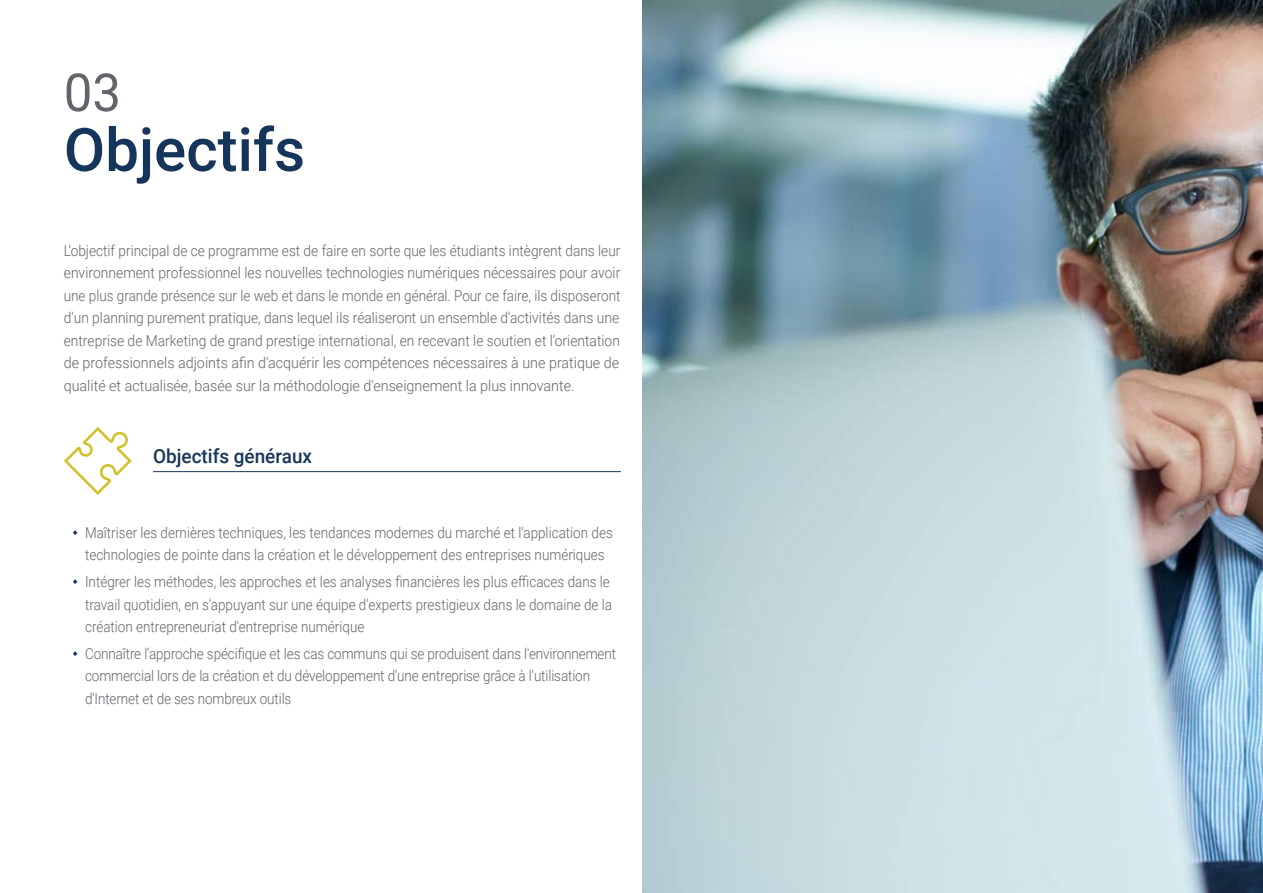
<style>
.page{position:relative;width:1263px;height:893px;background:#fff}
.page>*{position:absolute;margin:0;border:0;box-sizing:border-box;transform-origin:0 0}
.t1{font:500 60px "Roboto";color:#16355a}
.t2{font:52.5px "Roboto";color:#61646a}
.t3{font:500 19.5px "Roboto";color:#153559}
.t4{font:300 15px/22.5px "Roboto";color:#61646a;text-align:justify;scale:.91 1}
.t5{font:300 15px/22.5px "Roboto";color:#61646a;scale:.9 1}
</style>
<div class="page">
<hr style="left:153px;top:471px;width:468px;height:1px;background:#153559">
<svg style="left:64px;top:427px;width:68px;height:68px"></svg>
<img style="left:642px;top:0;width:621px;height:893px">
<h2 class="t2" style="left:64px;top:56px;width:59px">03</h2>
<h1 class="t1" style="left:64px;top:108px;width:243px">Objectifs</h1>
<p class="t4" style="left:64px;top:239px;width:613px">L'objectif principal de ce programme est de faire en sorte que les étudiants intègrent dans leur environnement professionnel les nouvelles technologies numériques nécessaires pour avoir une plus grande présence sur le web et dans le monde en général. Pour ce faire, ils disposeront d'un planning purement pratique, dans lequel ils réaliseront un ensemble d'activités dans une entreprise de Marketing de grand prestige international, en recevant le soutien et l'orientation de professionnels adjoints afin d'acquérir les compétences nécessaires à une pratique de qualité et actualisée, basée sur la méthodologie d'enseignement la plus innovante.</p>
<h3 class="t3" style="left:153px;top:443px;width:160px">Objectifs généraux</h3>
<p class="t5" style="left:85px;top:521px;width:588px">Maîtriser les dernières techniques, les tendances modernes du marché et l'application des technologies de pointe dans la création et le développement des entreprises numériques</p>
<p class="t5" style="left:85px;top:570px;width:587px">Intégrer les méthodes, les approches et les analyses financières les plus efficaces dans le travail quotidien, en s'appuyant sur une équipe d'experts prestigieux dans le domaine de la création entrepreneuriat d'entreprise numérique</p>
<p class="t5" style="left:85px;top:642px;width:591px">Connaître l'approche spécifique et les cas communs qui se produisent dans l'environnement commercial lors de la création et du développement d'une entreprise grâce à l'utilisation d'Internet et de ses nombreux outils</p>
</div>
